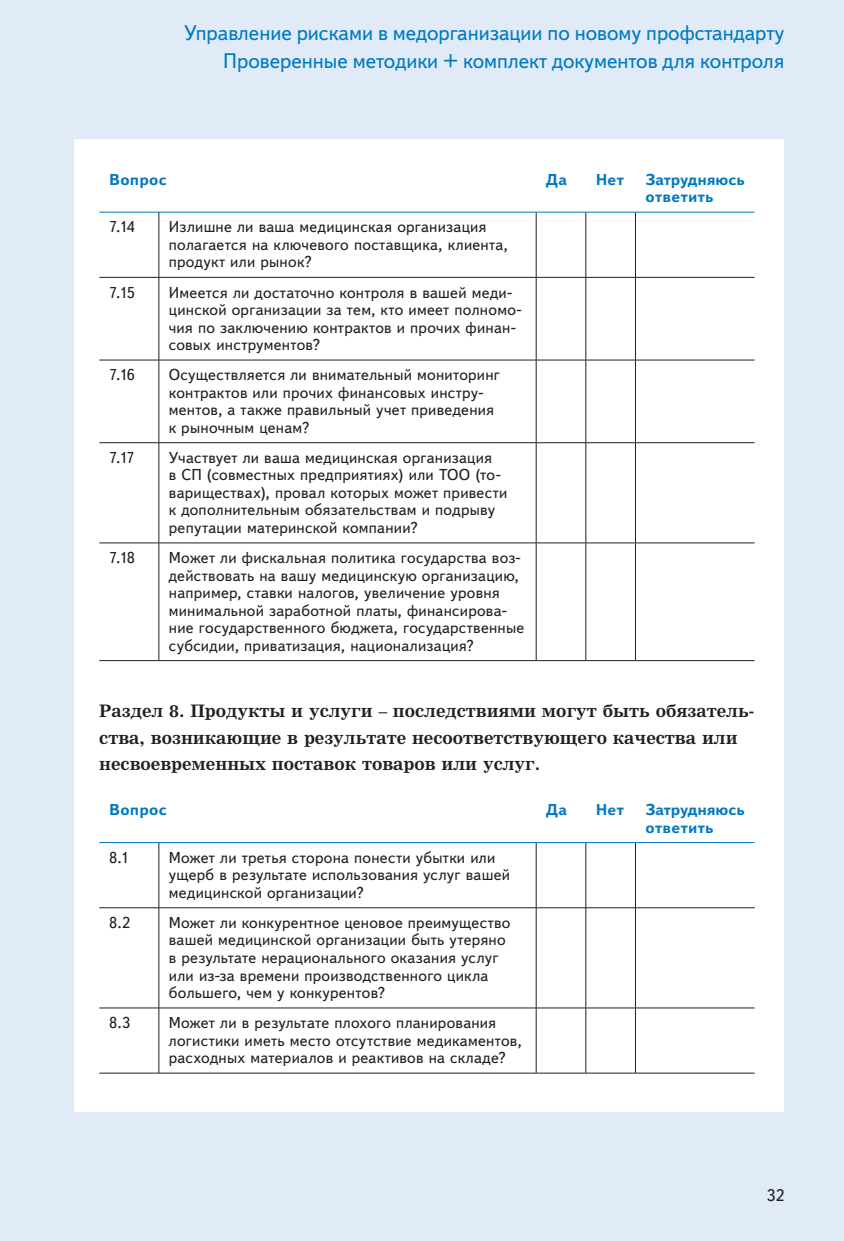
<style>
.page{position:relative;width:844px;height:1241px;background:#fff}
.page>*{position:absolute;margin:0;border:0;box-sizing:border-box;transform-origin:0 0}
.t1{font:21px/28px "Textbook New";color:#0079c2;text-align:right}
.t2{font:700 16.8px/26.2px "Nimrod Cyr";color:#231f20}
.t3{font:16.8px "Textbook New";color:#231f20}
.t4{font:15.75px/17.5px "Textbook New";letter-spacing:.015em;color:#231f20}
.t5{font:700 15.75px/17.5px "Textbook New";letter-spacing:.015em;color:#0079c2}
</style>
<div class="page">
<div style="left:0;top:0;width:843px;height:1240px;background:#e1ebf7"></div>
<div style="left:74px;top:140px;width:710px;height:971px;background:#fff"></div>
<svg style="left:99px;top:211px;width:655px;height:449px"></svg>
<hr style="left:99px;top:212px;width:60px;height:1px;background:#0079c2">
<hr style="left:159px;top:212px;width:377px;height:1px;background:#0079c2">
<hr style="left:536px;top:212px;width:49px;height:1px;background:#0079c2">
<hr style="left:585px;top:212px;width:50px;height:1px;background:#0079c2">
<hr style="left:635px;top:212px;width:119px;height:1px;background:#0079c2">
<hr style="left:99px;top:277px;width:60px;height:1px;background:#231f20">
<hr style="left:159px;top:277px;width:377px;height:1px;background:#231f20">
<hr style="left:536px;top:277px;width:49px;height:1px;background:#231f20">
<hr style="left:585px;top:277px;width:50px;height:1px;background:#231f20">
<hr style="left:635px;top:277px;width:119px;height:1px;background:#231f20">
<hr style="left:99px;top:360px;width:60px;height:1px;background:#231f20">
<hr style="left:159px;top:360px;width:377px;height:1px;background:#231f20">
<hr style="left:536px;top:360px;width:49px;height:1px;background:#231f20">
<hr style="left:585px;top:360px;width:50px;height:1px;background:#231f20">
<hr style="left:635px;top:360px;width:119px;height:1px;background:#231f20">
<hr style="left:99px;top:442px;width:60px;height:1px;background:#231f20">
<hr style="left:159px;top:442px;width:377px;height:1px;background:#231f20">
<hr style="left:536px;top:442px;width:49px;height:1px;background:#231f20">
<hr style="left:585px;top:442px;width:50px;height:1px;background:#231f20">
<hr style="left:635px;top:442px;width:119px;height:1px;background:#231f20">
<hr style="left:99px;top:542px;width:60px;height:1px;background:#231f20">
<hr style="left:159px;top:542px;width:377px;height:1px;background:#231f20">
<hr style="left:536px;top:542px;width:49px;height:1px;background:#231f20">
<hr style="left:585px;top:542px;width:50px;height:1px;background:#231f20">
<hr style="left:635px;top:542px;width:119px;height:1px;background:#231f20">
<hr style="left:99px;top:660px;width:60px;height:1px;background:#231f20">
<hr style="left:159px;top:660px;width:377px;height:1px;background:#231f20">
<hr style="left:536px;top:660px;width:49px;height:1px;background:#231f20">
<hr style="left:585px;top:660px;width:50px;height:1px;background:#231f20">
<hr style="left:635px;top:660px;width:119px;height:1px;background:#231f20">
<hr style="left:158px;top:212px;width:1px;height:65px;background:#231f20">
<hr style="left:535px;top:212px;width:1px;height:65px;background:#231f20">
<hr style="left:585px;top:212px;width:1px;height:65px;background:#231f20">
<hr style="left:635px;top:212px;width:1px;height:65px;background:#231f20">
<hr style="left:158px;top:277px;width:1px;height:83px;background:#231f20">
<hr style="left:535px;top:277px;width:1px;height:83px;background:#231f20">
<hr style="left:585px;top:277px;width:1px;height:83px;background:#231f20">
<hr style="left:635px;top:277px;width:1px;height:83px;background:#231f20">
<hr style="left:158px;top:360px;width:1px;height:82px;background:#231f20">
<hr style="left:535px;top:360px;width:1px;height:82px;background:#231f20">
<hr style="left:585px;top:360px;width:1px;height:82px;background:#231f20">
<hr style="left:635px;top:360px;width:1px;height:82px;background:#231f20">
<hr style="left:158px;top:443px;width:1px;height:99px;background:#231f20">
<hr style="left:535px;top:443px;width:1px;height:99px;background:#231f20">
<hr style="left:585px;top:443px;width:1px;height:99px;background:#231f20">
<hr style="left:635px;top:443px;width:1px;height:99px;background:#231f20">
<hr style="left:158px;top:543px;width:1px;height:117px;background:#231f20">
<hr style="left:535px;top:543px;width:1px;height:117px;background:#231f20">
<hr style="left:585px;top:543px;width:1px;height:117px;background:#231f20">
<hr style="left:635px;top:543px;width:1px;height:117px;background:#231f20">
<svg style="left:99px;top:843px;width:655px;height:229px"></svg>
<hr style="left:99px;top:842px;width:60px;height:1px;background:#0079c2">
<hr style="left:159px;top:842px;width:377px;height:1px;background:#0079c2">
<hr style="left:536px;top:842px;width:49px;height:1px;background:#0079c2">
<hr style="left:585px;top:842px;width:50px;height:1px;background:#0079c2">
<hr style="left:635px;top:842px;width:119px;height:1px;background:#0079c2">
<hr style="left:99px;top:907px;width:60px;height:1px;background:#231f20">
<hr style="left:159px;top:907px;width:377px;height:1px;background:#231f20">
<hr style="left:536px;top:907px;width:49px;height:1px;background:#231f20">
<hr style="left:585px;top:907px;width:50px;height:1px;background:#231f20">
<hr style="left:635px;top:907px;width:119px;height:1px;background:#231f20">
<hr style="left:99px;top:1007px;width:60px;height:1px;background:#231f20">
<hr style="left:159px;top:1007px;width:377px;height:1px;background:#231f20">
<hr style="left:536px;top:1007px;width:49px;height:1px;background:#231f20">
<hr style="left:585px;top:1007px;width:50px;height:1px;background:#231f20">
<hr style="left:635px;top:1007px;width:119px;height:1px;background:#231f20">
<hr style="left:99px;top:1072px;width:60px;height:1px;background:#231f20">
<hr style="left:159px;top:1072px;width:377px;height:1px;background:#231f20">
<hr style="left:536px;top:1072px;width:49px;height:1px;background:#231f20">
<hr style="left:585px;top:1072px;width:50px;height:1px;background:#231f20">
<hr style="left:635px;top:1072px;width:119px;height:1px;background:#231f20">
<hr style="left:158px;top:842px;width:1px;height:65px;background:#231f20">
<hr style="left:535px;top:842px;width:1px;height:65px;background:#231f20">
<hr style="left:585px;top:842px;width:1px;height:65px;background:#231f20">
<hr style="left:635px;top:842px;width:1px;height:65px;background:#231f20">
<hr style="left:158px;top:907px;width:1px;height:100px;background:#231f20">
<hr style="left:535px;top:907px;width:1px;height:100px;background:#231f20">
<hr style="left:585px;top:907px;width:1px;height:100px;background:#231f20">
<hr style="left:635px;top:907px;width:1px;height:100px;background:#231f20">
<hr style="left:158px;top:1008px;width:1px;height:64px;background:#231f20">
<hr style="left:535px;top:1008px;width:1px;height:64px;background:#231f20">
<hr style="left:585px;top:1008px;width:1px;height:64px;background:#231f20">
<hr style="left:635px;top:1008px;width:1px;height:64px;background:#231f20">
<h1 class="t1" style="left:184px;top:18px;width:601px">Управление рисками в медорганизации по новому профстандарту<br>Проверенные методики + комплект документов для контроля</h1>
<p class="t5" style="left:109px;top:170px;width:59px">Вопрос</p>
<p class="t5" style="left:546px;top:170px;width:22px">Да</p>
<p class="t5" style="left:595px;top:170px;width:30px">Нет</p>
<p class="t5" style="left:645px;top:170px;width:101px">Затрудняюсь ответить</p>
<p class="t4" style="left:109px;top:218px;width:27px">7.14</p>
<p class="t4" style="left:169px;top:218px;width:340px">Излишне ли ваша медицинская организация полагается на ключевого поставщика, клиента, продукт или рынок?</p>
<p class="t4" style="left:109px;top:283px;width:27px">7.15</p>
<p class="t4" style="left:169px;top:283px;width:354px">Имеется ли достаточно контроля в вашей меди&shy;цинской организации за тем, кто имеет полномо&shy;чия по заключению контрактов и прочих финан&shy;совых инструментов?</p>
<p class="t4" style="left:109px;top:366px;width:27px">7.16</p>
<p class="t4" style="left:169px;top:366px;width:332px">Осуществляется ли внимательный мониторинг контрактов или прочих финансовых инстру&shy;ментов, а также правильный учет приведения к рыночным ценам?</p>
<p class="t4" style="left:109px;top:448px;width:27px">7.17</p>
<p class="t4" style="left:169px;top:448px;width:340px">Участвует ли ваша медицинская организация<br>в СП (совместных предприятиях) или ТОО (то&shy;вариществах), провал которых может привести к дополнительным обязательствам и подрыву репутации материнской компании?</p>
<p class="t4" style="left:109px;top:549px;width:27px">7.18</p>
<p class="t4" style="left:169px;top:549px;width:357px">Может ли фискальная политика государства воз&shy;действовать на вашу медицинскую организацию, например, ставки налогов, увеличение уровня минимальной заработной платы, финансирова&shy;ние государственного бюджета, государственные субсидии, приватизация, национализация?</p>
<p class="t2" style="left:99px;top:698px;width:656px">Раздел 8. Продукты и услуги – последствиями могут быть обязатель&shy;ства, возникающие в результате несоответствующего качества или несвоевременных поставок товаров или услуг.</p>
<p class="t5" style="left:109px;top:800px;width:59px">Вопрос</p>
<p class="t5" style="left:546px;top:800px;width:22px">Да</p>
<p class="t5" style="left:595px;top:800px;width:30px">Нет</p>
<p class="t5" style="left:645px;top:800px;width:101px">Затрудняюсь ответить</p>
<p class="t4" style="left:109px;top:848px;width:21px">8.1</p>
<p class="t4" style="left:169px;top:848px;width:342px">Может ли третья сторона понести убытки или ущерб в результате использования услуг вашей медицинской организации?</p>
<p class="t4" style="left:109px;top:913px;width:22px">8.2</p>
<p class="t4" style="left:169px;top:913px;width:343px">Может ли конкурентное ценовое преимущество вашей медицинской организации быть утеряно в результате нерационального оказания услуг или из-за времени производственного цикла большего, чем у конкурентов?</p>
<p class="t4" style="left:109px;top:1013px;width:22px">8.3</p>
<p class="t4" style="left:169px;top:1013px;width:354px">Может ли в результате плохого планирования логистики иметь место отсутствие медикаментов, расходных материалов и реактивов на складе?</p>
<p class="t3" style="left:766px;top:1185px;width:19px">32</p>
</div>
